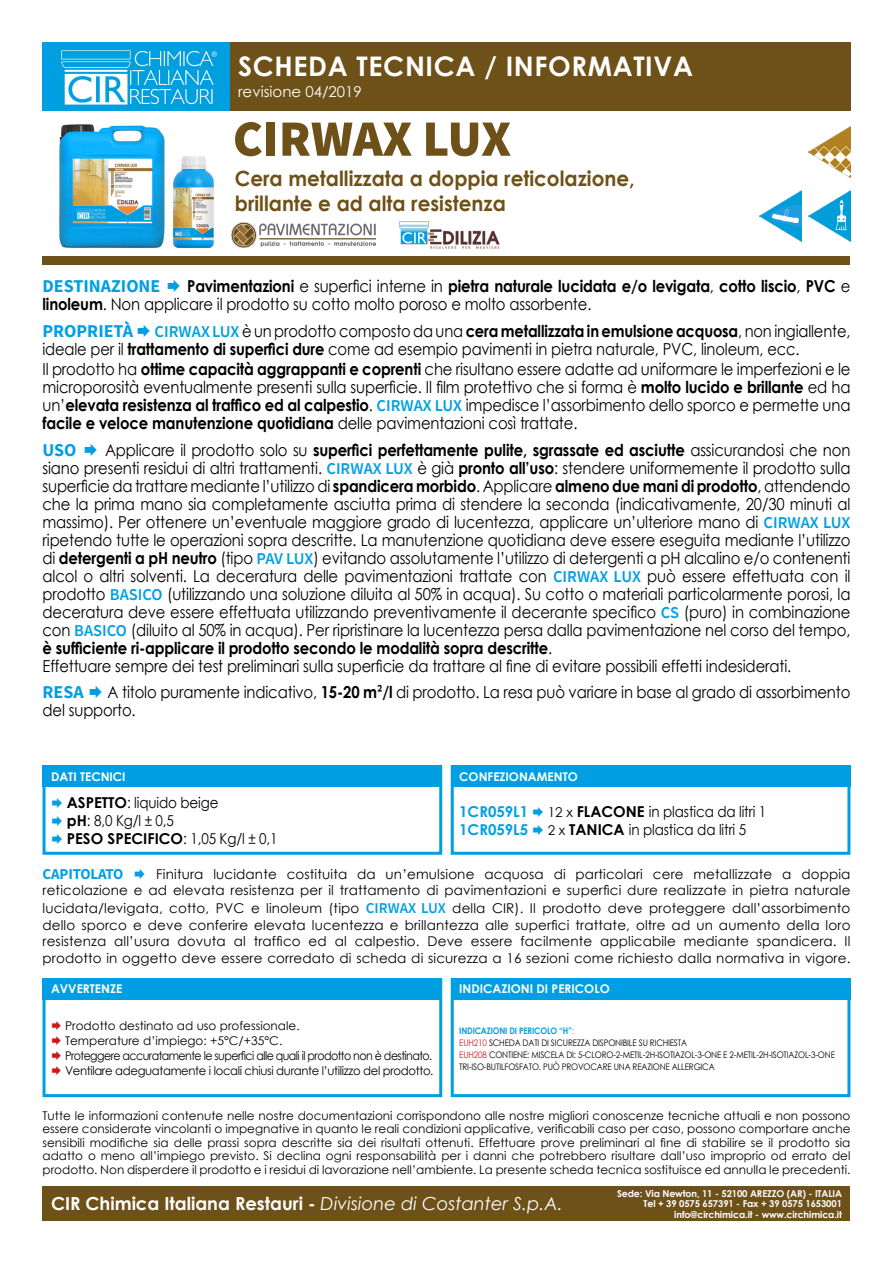
<style>
.page{position:relative;width:893px;height:1263px;background:#fff}
.page>*{position:absolute;margin:0;border:0;box-sizing:border-box;transform-origin:0 0}
.t1{font:900 51px "Source Sans Pro";color:#6e5118}
.t2{font:700 27px "Century Gothic";letter-spacing:.025em;color:#fff}
.t3{font:700 21px "Century Gothic";color:#6e5118;scale:.95 1}
.t4{font:700 18px "Century Gothic";color:#fff}
.t5{font:700 18px "Source Sans Pro";color:#009fe3}
.t6{font:16.5px/18px "Century Gothic";letter-spacing:-.01em;color:#000;scale:.9 1}
.t7{font:16.5px/18px "Century Gothic";letter-spacing:-.01em;color:#000;scale:.89 1}
.t8{font:15px "Century Gothic";letter-spacing:-.01em;color:#000;scale:.9 1}
.t9{font:700 15px "Century Gothic";color:#000}
.t10{font:15px "Century Gothic";color:#fff}
.t11{font:700 15px "Century Gothic";color:#009fe3}
.t12{font:700 15px "Source Sans Pro";letter-spacing:-.01em;color:#009fe3}
.t13{font:13.5px/16.5px "Century Gothic";letter-spacing:.01em;color:#000;text-align:right}
.t14{font:12px/13.5px "Century Gothic";letter-spacing:-.03em;color:#000;text-align:justify}
.t15{font:12px "Century Gothic";color:#000}
.t16{font:12px "Century Gothic";letter-spacing:-.05em;color:#000;scale:.92 1}
.t17{font:700 12px "Century Gothic";color:#fff}
.t18{font:700 9.45px "Century Gothic";letter-spacing:-.01em;color:#fff}
.t19{font:9px/12px "Century Gothic";letter-spacing:-.02em;color:#000;scale:.9 1}
.t20{font:700 9px "Century Gothic";letter-spacing:-.02em;color:#009fe3;scale:.9 1}
.s1{font-weight:700}
.s2{font-family:"Source Sans Pro";font-weight:700;font-size:18px;color:#009fe3}
.s3{font-family:"Source Sans Pro";font-weight:600;color:#009fe3}
.s4{font-family:"Source Sans Pro";font-weight:600}
.s5{font-weight:400}
.s6{font-size:13.5px}
.s7{font-family:"Source Sans Pro";font-weight:600;font-size:15px;color:#009fe3}
.s8{color:#cd171a}
.s9{font-weight:400;font-style:italic}
</style>
<div class="page">
<img style="left:59px;top:124px;width:155px;height:124px">
<div style="left:230px;top:43px;width:620px;height:68px;background:#6e5118"></div>
<img style="left:232px;top:222px;width:143px;height:26px">
<div style="left:43px;top:1186px;width:807px;height:34px;background:#6e5118"></div>
<div style="left:43px;top:256px;width:807px;height:9px;background:#6e5118"></div>
<div style="left:43px;top:765px;width:399px;height:90px;border:3px solid #009fe3"></div>
<div style="left:43px;top:765px;width:399px;height:22px;background:#009fe3"></div>
<div style="left:451px;top:765px;width:399px;height:90px;border:3px solid #009fe3"></div>
<div style="left:451px;top:765px;width:399px;height:22px;background:#009fe3"></div>
<div style="left:43px;top:978px;width:399px;height:119px;border:3px solid #009fe3"></div>
<div style="left:43px;top:978px;width:399px;height:21px;background:#009fe3"></div>
<div style="left:451px;top:978px;width:399px;height:119px;border:3px solid #009fe3"></div>
<div style="left:451px;top:978px;width:399px;height:21px;background:#009fe3"></div>
<div style="left:43px;top:43px;width:187px;height:68px;background:#009fe3"></div>
<img style="left:61px;top:50px;width:156px;height:55px">
<img style="left:760px;top:190px;width:41px;height:51px">
<img style="left:809px;top:190px;width:41px;height:51px">
<img style="left:809px;top:127px;width:41px;height:51px">
<img style="left:399px;top:221px;width:101px;height:28px">
<p class="t2" style="left:238px;top:46px;width:456px">SCHEDA TECNICA / INFORMATIVA</p>
<p class="t10" style="left:238px;top:81px;width:125px">revisione 04/2019</p>
<p class="t1" style="left:233px;top:103px;width:280px">CIRWAX LUX</p>
<p class="t3" style="left:235px;top:163px;width:422px">Cera metallizzata a doppia reticolazione,</p>
<p class="t3" style="left:235px;top:187px;width:287px">brillante e ad alta resistenza</p>
<p class="t6" style="left:43px;top:277px;width:899px;text-indent:145px"><span class="s1">Pavimentazioni</span> e superfici interne in <span class="s1">pietra naturale lucidata e/o levigata</span>, <span class="s1">cotto liscio</span>, <span class="s1">PVC</span> e <span class="s1">linoleum</span>. Non applicare il prodotto su cotto molto poroso e molto assorbente.</p>
<p class="t7" style="left:43px;top:321px;width:909px"><span class="s2">PROPRIETÀ</span> <span class="s3">CIRWAX LUX</span> è un prodotto composto da una <span class="s1">cera metallizzata in emulsione acquosa</span>, non ingiallente, ideale per il <span class="s1">trattamento di superfici dure</span> come ad esempio pavimenti in pietra naturale, PVC, linoleum, ecc.</p>
<p class="t6" style="left:43px;top:360px;width:899px;text-align:justify">Il prodotto ha <span class="s1">ottime capacità aggrappanti e coprenti</span> che risultano essere adatte ad uniformare le imperfezioni e le microporosità eventualmente presenti sulla superficie. Il film protettivo che si forma è <span class="s1">molto lucido e brillante</span> ed ha un’<span class="s1">elevata resistenza al traffico ed al calpestio</span>. <span class="s3">CIRWAX LUX</span> impedisce l’assorbimento dello sporco e permette una <span class="s1">facile e veloce manutenzione quotidiana</span> delle pavimentazioni così trattate.</p>
<p class="t5" style="left:43px;top:438px;width:36px">USO</p>
<p class="t5" style="left:43px;top:274px;width:119px">DESTINAZIONE</p>
<p class="t6" style="left:43px;top:440px;width:899px;text-align:justify;text-indent:63px">Applicare il prodotto solo su <span class="s1">superfici perfettamente pulite, sgrassate ed asciutte</span> assicurandosi che non siano presenti residui di altri trattamenti. <span class="s3">CIRWAX LUX</span> è già <span class="s1">pronto all’uso</span>: stendere uniformemente il prodotto sulla superficie da trattare mediante l’utilizzo di <span class="s1">spandicera morbido</span>. Applicare <span class="s1">almeno due mani di prodotto</span>, attendendo che la prima mano sia completamente asciutta prima di stendere la seconda (indicativamente, 20/30 minuti al massimo). Per ottenere un’eventuale maggiore grado di lucentezza, applicare un’ulteriore mano di <span class="s3">CIRWAX LUX </span>ripetendo tutte le operazioni sopra descritte. La manutenzione quotidiana deve essere eseguita mediante l’utilizzo di <span class="s1">detergenti a pH neutro</span> (tipo <span class="s3">PAV LUX</span>) evitando assolutamente l’utilizzo di detergenti a pH alcalino e/o contenenti alcol o altri solventi. La deceratura delle pavimentazioni trattate con <span class="s3">CIRWAX LUX</span> può essere effettuata con il prodotto <span class="s3">BASICO</span> (utilizzando una soluzione diluita al 50% in acqua). Su cotto o materiali particolarmente porosi, la deceratura deve essere effettuata utilizzando preventivamente il decerante specifico <span class="s3">CS</span> (puro) in combinazione con <span class="s3">BASICO</span> (diluito al 50% in acqua). Per ripristinare la lucentezza persa dalla pavimentazione nel corso del tempo, <span class="s1">è sufficiente ri-applicare il prodotto secondo le modalità sopra descritte</span>.</p>
<p class="t6" style="left:43px;top:656px;width:833px">Effettuare sempre dei test preliminari sulla superficie da trattare al fine di evitare possibili effetti indesiderati.</p>
<p class="t5" style="left:43px;top:680px;width:43px">RESA</p>
<p class="t6" style="left:43px;top:683px;width:899px;text-indent:65px">A titolo puramente indicativo, <span class="s1">15-20 m</span><span class="s4">²</span><span class="s1">/l</span> di prodotto. La resa può variare in base al grado di assorbimento del supporto.</p>
<p class="t17" style="left:51px;top:767px;width:76px">DATI TECNICI</p>
<p class="t8" style="left:67px;top:792px;width:170px"><span class="s1">ASPETTO</span>: liquido beige</p>
<p class="t8" style="left:67px;top:810px;width:121px"><span class="s1">pH</span>: 8,0 Kg/l ± 0,5</p>
<p class="t9" style="left:67px;top:827px;width:212px">PESO SPECIFICO<span class="s5">: 1,05 Kg/l ± 0,1</span></p>
<p class="t17" style="left:459px;top:767px;width:120px">CONFEZIONAMENTO</p>
<p class="t11" style="left:459px;top:800px;width:70px">1CR059L1</p>
<p class="t8" style="left:548px;top:801px;width:244px"><span class="s6">12 x</span> <span class="s1">FLACONE</span> in plastica da litri 1</p>
<p class="t11" style="left:459px;top:818px;width:70px">1CR059L5</p>
<p class="t8" style="left:548px;top:819px;width:222px"><span class="s6">2 x</span> <span class="s1">TANICA</span> in plastica da litri 5</p>
<p class="t13" style="left:43px;top:865px;width:809px">Finitura lucidante costituita da un’emulsione acquosa di particolari cere metallizzate a doppia<br>reticolazione e ad elevata resistenza per il trattamento di pavimentazioni e superfici dure realizzate in pietra naturale</p>
<p class="t13" style="left:43px;top:900px;width:809px;text-align:justify">lucidata/levigata, cotto, PVC e linoleum (tipo <span class="s7">CIRWAX LUX</span> della CIR). Il prodotto deve proteggere dall’assorbimento dello sporco e deve conferire elevata lucentezza e brillantezza alle superfici trattate, oltre ad un aumento della loro resistenza all’usura dovuta al traffico ed al calpestio. Deve essere facilmente applicabile mediante spandicera. Il prodotto in oggetto deve essere corredato di scheda di sicurezza a 16 sezioni come richiesto dalla normativa in vigore.</p>
<p class="t12" style="left:43px;top:864px;width:82px">CAPITOLATO</p>
<p class="t17" style="left:51px;top:980px;width:73px">AVVERTENZE</p>
<p class="t15" style="left:65px;top:1018px;width:236px">Prodotto destinato ad uso professionale.</p>
<p class="t15" style="left:65px;top:1033px;width:219px">Temperature d’impiego: +5°C/+35°C.</p>
<p class="t16" style="left:65px;top:1048px;width:401px">Proteggere accuratamente le superfici alle quali il prodotto non è destinato.</p>
<p class="t14" style="left:65px;top:1064px;width:370px">Ventilare adeguatamente i locali chiusi durante l’utilizzo del prodotto.</p>
<p class="t17" style="left:459px;top:980px;width:152px">INDICAZIONI DI PERICOLO</p>
<p class="t20" style="left:459px;top:1023px;width:129px">INDICAZIONI DI PERICOLO “H”<span class="s5">:</span></p>
<p class="t19" style="left:459px;top:1036px;width:255px"><span class="s8">EUH210</span> SCHEDA DATI DI SICUREZZA DISPONIBILE SU RICHIESTA</p>
<p class="t19" style="left:459px;top:1048px;width:419px"><span class="s8">EUH208</span> CONTIENE: MISCELA DI: 5-CLORO-2-METIL-2H-ISOTIAZOL-3-ONE E 2-METIL-2H-ISOTIAZOL-3-ONE<br>TRI-ISO-BUTILFOSFATO. PUÒ PROVOCARE UNA REAZIONE ALLERGICA</p>
<p class="t14" style="left:43px;top:1109px;width:809px">Tutte le informazioni contenute nelle nostre documentazioni corrispondono alle nostre migliori conoscenze tecniche attuali e non possono essere considerate vincolanti o impegnative in quanto le reali condizioni applicative, verificabili caso per caso, possono comportare anche sensibili modifiche sia delle prassi sopra descritte sia dei risultati ottenuti. Effettuare prove preliminari al fine di stabilire se il prodotto sia adatto o meno all’impiego previsto. Si declina ogni responsabilità per i danni che potrebbero risultare dall’uso improprio od errato del prodotto. Non disperdere il prodotto e i residui di lavorazione nell’ambiente. La presente scheda tecnica sostituisce ed annulla le precedenti.</p>
<p class="t4" style="left:51px;top:1190px;width:513px">CIR Chimica Italiana Restauri - <span class="s9">Divisione di Costanter S.p.A.</span></p>
<p class="t18" style="left:617px;top:1186px;width:226px">Sede: Via Newton, 11 - 52100 AREZZO (AR) - ITALIA</p>
<p class="t18" style="left:644px;top:1197px;width:200px">Tel + 39 0575 657391 - Fax + 39 0575 1653001</p>
<p class="t18" style="left:674px;top:1207px;width:169px">info@circhimica.it - www.circhimica.it</p>
</div>
